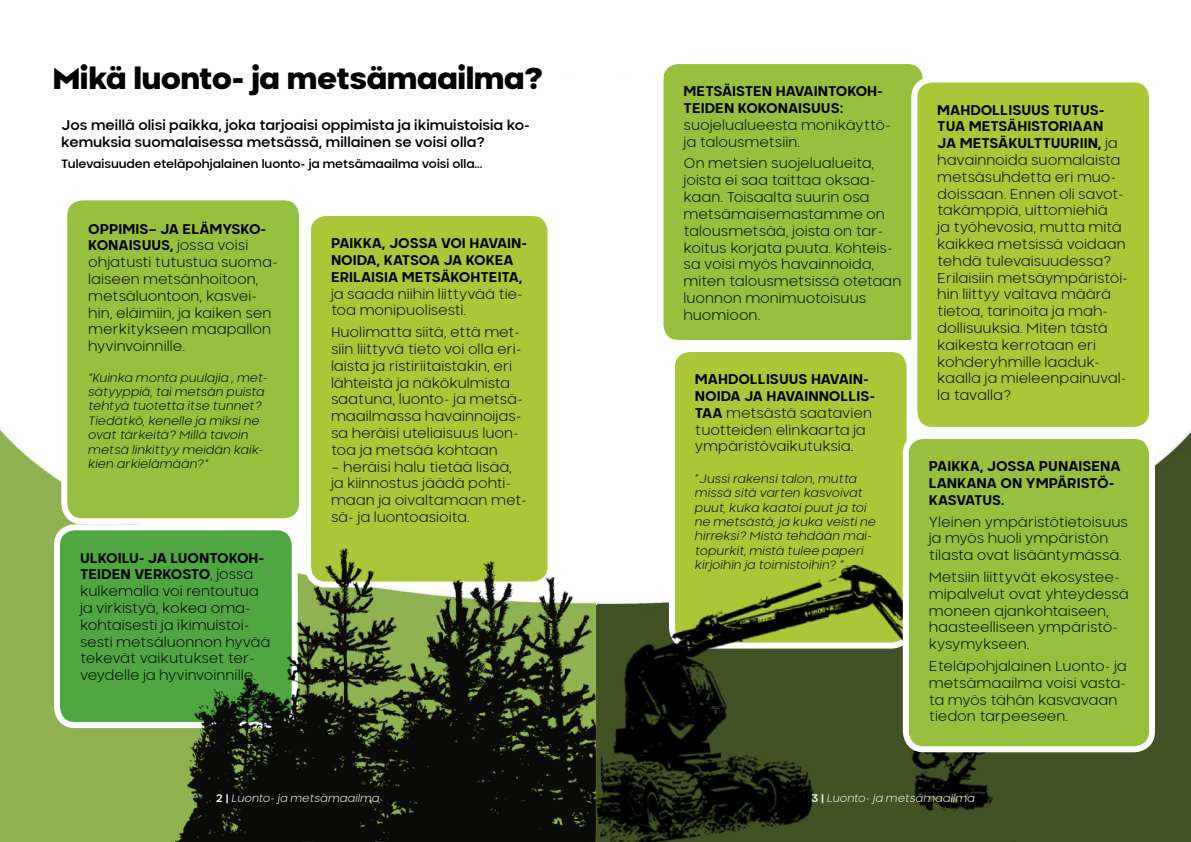
<style>
.page{position:relative;width:1191px;height:842px;background:#fff}
.page>*{position:absolute;margin:0;border:0;box-sizing:border-box;transform-origin:0 0}
.t1{font:30px "Neometric Alt Black";color:#000}
.t2{font:300 14px/16.8px "Neometric Alt";color:#000}
.t3{font:700 14px/16.8px "Neometric Alt";color:#000}
.t4{font:500 14px/16.8px "Neometric Alt";color:#000}
.t5{font:italic 300 12px/14.4px "Neometric Alt";color:#000}
.t6{font:500 12px "Neometric Alt";color:#000}
.t7{font:italic 300 11px "Neometric Alt";letter-spacing:-.005em;color:#fff}
.s1{font-weight:700}
.s2{font-style:normal}
.s3{font-weight:500;font-style:normal}
</style>
<div class="page">
<div style="left:1012px;top:430px;width:179px;height:412px;background:#415225"></div>
<div style="left:0;top:427px;width:176px;height:415px;background:#8fb353"></div>
<div style="left:64px;top:197px;width:238px;height:324px;background:#96c03d;border-radius:18px"></div>
<div style="left:61px;top:194px;width:244px;height:330px;border:6px solid #fff;border-radius:18px"></div>
<div style="left:308px;top:213px;width:242px;height:371px;background:#abc737;border-radius:18px"></div>
<div style="left:305px;top:210px;width:248px;height:377px;border:6px solid #fff;border-radius:18px"></div>
<div style="left:57px;top:527px;width:238px;height:198px;background:#50a742;border-radius:18px"></div>
<div style="left:54px;top:524px;width:244px;height:204px;border:6px solid #fff;border-radius:18px"></div>
<div style="left:660px;top:61px;width:265px;height:282px;background:#96c03d;border-radius:18px"></div>
<div style="left:657px;top:58px;width:271px;height:288px;border:6px solid #fff;border-radius:18px"></div>
<div style="left:914px;top:79px;width:238px;height:351px;background:#abc737;border-radius:18px"></div>
<div style="left:911px;top:76px;width:244px;height:357px;border:6px solid #fff;border-radius:18px"></div>
<div style="left:672px;top:349px;width:237px;height:297px;background:#abc737;border-radius:18px"></div>
<div style="left:669px;top:346px;width:243px;height:303px;border:6px solid #fff;border-radius:18px"></div>
<img style="left:176px;top:549px;width:393px;height:293px">
<img style="left:569px;top:549px;width:443px;height:293px">
<div style="left:905px;top:436px;width:247px;height:313px;background:#96c03d;border-radius:18px"></div>
<div style="left:902px;top:433px;width:253px;height:319px;border:6px solid #fff;border-radius:18px"></div>
<h1 class="t1" style="left:53px;top:58px;width:491px">Mikä luonto- ja metsämaailma?</h1>
<p class="t4" style="left:61px;top:116px;width:470px">Jos meillä olisi paikka, joka tarjoaisi oppimista ja ikimuistoisia ko&shy;kemuksia suomalaisessa metsässä, millainen se voisi olla?</p>
<p class="t6" style="left:61px;top:156px;width:423px">Tulevaisuuden eteläpohjalainen luonto- ja metsämaailma voisi olla...</p>
<p class="t2" style="left:88px;top:220px;width:191px"><span class="s1">OPPIMIS– JA ELÄMYSKO-<br>KONAISUUS,</span> jossa voisi ohjatusti tutustua suoma&shy;laiseen metsänhoitoon, metsäluontoon, kasvei&shy;hin, eläimiin, ja kaiken sen merkitykseen maapallon hyvinvoinnille.</p>
<p class="t5" style="left:88px;top:370px;width:181px">”Kuinka monta puulajia , met&shy;sätyyppiä, tai metsän puista tehtyä tuotetta itse tunnet?<br>Tiedätkö, kenelle ja miksi ne ovat tärkeitä? Millä tavoin metsä linkittyy meidän kaik&shy;kien arkielämään?”</p>
<p class="t2" style="left:80px;top:548px;width:192px"><span class="s1">ULKOILU- JA LUONTOKOH-<br>TEIDEN VERKOSTO</span>, jossa kulkemalla voi rentoutua ja virkistyä, kokea oma&shy;kohtaisesti ja ikimuistoi&shy;sesti metsäluonnon hyvää tekevät vaikutukset ter&shy;veydelle ja hyvinvoinnille.</p>
<p class="t3" style="left:331px;top:234px;width:198px">PAIKKA, JOSSA VOI HAVAIN-<br>NOIDA, KATSOA JA KOKEA<br>ERILAISIA METSÄKOHTEITA,</p>
<p class="t2" style="left:331px;top:285px;width:193px">ja saada niihin liittyvää tie&shy;toa monipuolisesti.</p>
<p class="t2" style="left:331px;top:323px;width:193px">Huolimatta siitä, että met&shy;siin liittyvä tieto voi olla eri&shy;laista ja ristiriitaistakin, eri lähteistä ja näkökulmista saatuna, luonto- ja metsä&shy;maailmassa havainnoijas&shy;sa heräisi uteliaisuus luon&shy;toa ja metsää kohtaan</p>
<p class="t2" style="left:331px;top:458px;width:197px">– heräisi halu tietää lisää, ja kiinnostus jäädä pohti&shy;maan ja oivaltamaan met&shy;sä- ja luontoasioita.</p>
<p class="t3" style="left:683px;top:83px;width:201px">METSÄISTEN HAVAINTOKOH-<br>TEIDEN KOKONAISUUS:</p>
<p class="t2" style="left:683px;top:116px;width:209px">suojelualueesta monikäyttö&shy;ja talousmetsiin.</p>
<p class="t2" style="left:683px;top:154px;width:219px">On metsien suojelualueita, joista ei saa taittaa oksaa&shy;kaan. Toisaalta suurin osa metsämaisemastamme on talousmetsää, joista on tar&shy;koitus korjata puuta. Kohteis&shy;sa voisi myös havainnoida, miten talousmetsissä otetaan luonnon monimuotoisuus huomioon.</p>
<p class="t2" style="left:695px;top:370px;width:182px"><span class="s1">MAHDOLLISUUS HAVAIN-<br>NOIDA JA HAVAINNOLLIS-<br>TAA</span> metsästä saatavien tuotteiden elinkaarta ja ympäristövaikutuksia.</p>
<p class="t5" style="left:695px;top:471px;width:183px"><span class="s2">“</span>Jussi rakensi talon, mutta missä sitä varten kasvoivat puut, kuka kaatoi puut ja toi ne metsästä, ja kuka veisti ne hirreksi? Mistä tehdään mai&shy;topurkit, mistä tulee paperi kirjoihin ja toimistoihin? “</p>
<p class="t2" style="left:937px;top:101px;width:192px"><span class="s1">MAHDOLLISUUS TUTUS-<br>TUA METSÄHISTORIAAN<br>JA METSÄKULTTUURIIN,</span> ja havainnoida suomalaista metsäsuhdetta eri muo&shy;doissaan. Ennen oli savot&shy;takämppiä, uittomiehiä<br>ja työhevosia, mutta mitä kaikkea metsissä voidaan tehdä tulevaisuudessa?<br>Erilaisiin metsäympäristöi&shy;hin liittyy valtava määrä tietoa, tarinoita ja mah&shy;dollisuuksia. Miten tästä kaikesta kerrotaan eri kohderyhmille laaduk&shy;kaalla ja mieleenpainuval&shy;la tavalla?</p>
<p class="t3" style="left:928px;top:457px;width:193px">PAIKKA, JOSSA PUNAISENA<br>LANKANA ON YMPÄRISTÖ-<br>KASVATUS.</p>
<p class="t2" style="left:928px;top:512px;width:201px">Yleinen ympäristötietoisuus ja myös huoli ympäristön tilasta ovat lisääntymässä.</p>
<p class="t2" style="left:928px;top:568px;width:201px">Metsiin liittyvät ekosystee&shy;mipalvelut ovat yhteydessä moneen ajankohtaiseen, haasteelliseen ympäristö&shy;kysymykseen.</p>
<p class="t2" style="left:928px;top:657px;width:199px">Eteläpohjalainen Luonto- ja metsämaailma voisi vasta&shy;ta myös tähän kasvavaan tiedon tarpeeseen.</p>
<p class="t7" style="left:216px;top:790px;width:165px"><span class="s3">2 |</span> Luonto- ja metsämaailma</p>
<p class="t7" style="left:811px;top:790px;width:165px"><span class="s3">3 |</span> Luonto- ja metsämaailma</p>
</div>
